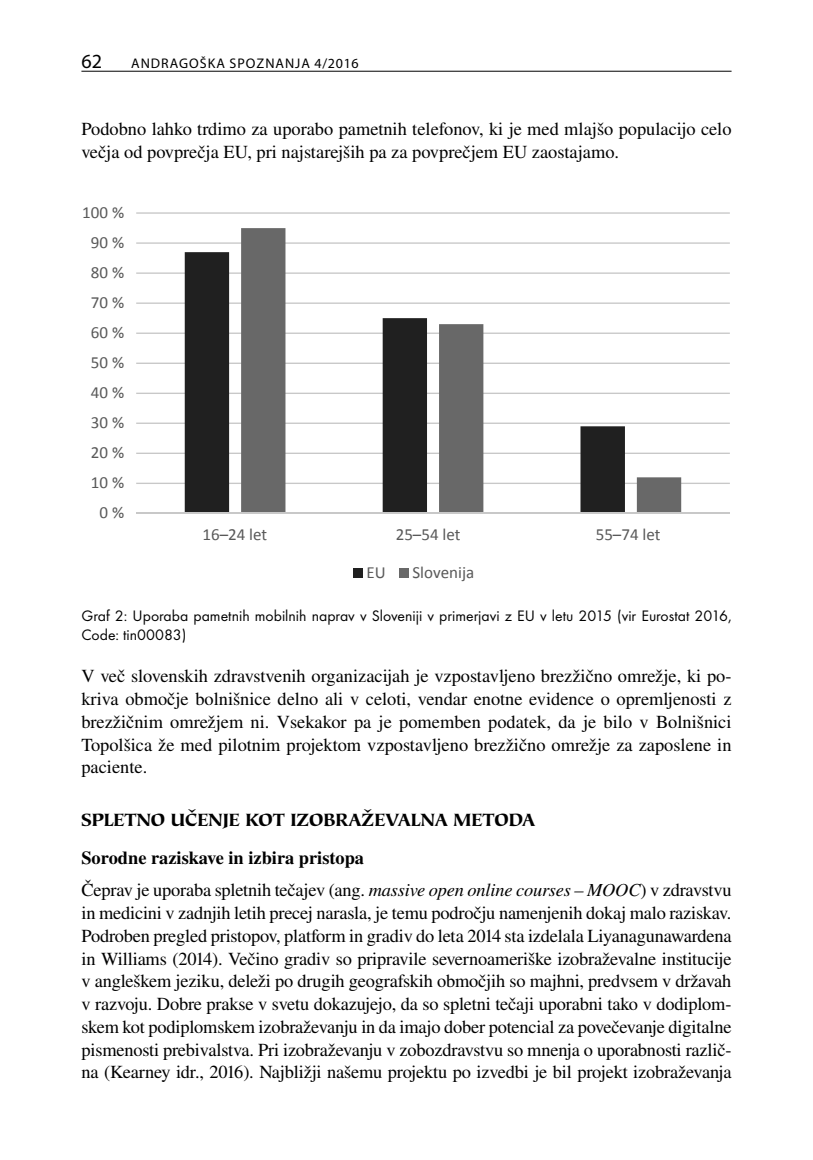
<style>
.page{position:relative;width:813px;height:1160px;background:#fff}
.page>*{position:absolute;margin:0;border:0;box-sizing:border-box;transform-origin:0 0}
.t1{font:20.12px "Myriad Pro";color:#000}
.t2{font:18.38px/22.8px "Nimbus Rom No 9 LEE";color:#000}
.t3{font:18.38px "Tiepolo Itc TEE Blac";color:#000}
.t4{font:16.97px "Calibri";color:#595959}
.t5{font:15.75px/19.2px "Futura TEE";color:#000}
.t6{font:14px "Myriad Pro";letter-spacing:.07em;color:#000}
.s1{font-weight:500}
.s2{font-style:italic}
</style>
<div class="page">
<hr style="left:81px;top:71px;width:650px;height:1px;background:#000">
<hr style="left:136px;top:483px;width:594px;height:1px;background:#c8c8c8">
<hr style="left:136px;top:453px;width:594px;height:1px;background:#c8c8c8">
<hr style="left:136px;top:423px;width:594px;height:1px;background:#c8c8c8">
<hr style="left:136px;top:393px;width:594px;height:1px;background:#c8c8c8">
<hr style="left:136px;top:363px;width:594px;height:1px;background:#c8c8c8">
<hr style="left:136px;top:333px;width:594px;height:1px;background:#c8c8c8">
<hr style="left:136px;top:302px;width:594px;height:2px;background:#c8c8c8">
<hr style="left:136px;top:272px;width:594px;height:2px;background:#c8c8c8">
<hr style="left:136px;top:242px;width:594px;height:2px;background:#c8c8c8">
<hr style="left:136px;top:212px;width:594px;height:2px;background:#c8c8c8">
<svg style="left:185px;top:252px;width:56px;height:261px;fill:#202020"></svg>
<svg style="left:241px;top:228px;width:440px;height:285px"></svg>
<hr style="left:136px;top:513px;width:594px;height:1px;background:#c8c8c8">
<div style="left:353px;top:568px;width:9px;height:10px;background:#202020"></div>
<div style="left:399px;top:568px;width:9px;height:10px;background:#686868"></div>
<p class="t1" style="left:81px;top:49px;width:22px">62</p>
<p class="t6" style="left:131px;top:55px;width:229px">ANDRAGOŠKA SPOZNANJA 4/2016</p>
<p class="t2" style="left:81px;top:118px;width:651px">Podobno lahko trdimo za uporabo pametnih telefonov, ki je med mlajšo populacijo celo večja od povprečja EU, pri najstarejših pa za povprečjem EU zaostajamo.</p>
<p class="t4" style="left:82px;top:201px;width:43px">100 %</p>
<p class="t4" style="left:91px;top:230px;width:35px">90 %</p>
<p class="t4" style="left:91px;top:261px;width:35px">80 %</p>
<p class="t4" style="left:91px;top:291px;width:35px">70 %</p>
<p class="t4" style="left:91px;top:321px;width:35px">60 %</p>
<p class="t4" style="left:91px;top:351px;width:35px">50 %</p>
<p class="t4" style="left:91px;top:381px;width:35px">40 %</p>
<p class="t4" style="left:91px;top:411px;width:35px">30 %</p>
<p class="t4" style="left:91px;top:441px;width:35px">20 %</p>
<p class="t4" style="left:91px;top:471px;width:35px">10 %</p>
<p class="t4" style="left:100px;top:501px;width:26px">0%</p>
<p class="t4" style="left:202px;top:523px;width:66px">16–24 let</p>
<p class="t4" style="left:396px;top:523px;width:66px">25–54 let</p>
<p class="t4" style="left:595px;top:523px;width:66px">55–74 let</p>
<p class="t4" style="left:366px;top:561px;width:21px">EU</p>
<p class="t4" style="left:412px;top:561px;width:63px">Slovenija</p>
<p class="t5" style="left:81px;top:606px;width:651px">Graf 2: Uporaba pametnih mobilnih naprav v Sloveniji v primerjavi z EU v letu 2015 (vir Eurostat 2016,<br>Code: tin00083)</p>
<p class="t2" style="left:81px;top:665px;width:651px;text-align:justify">V več slovenskih zdravstvenih organizacijah je vzpostavljeno brezžično omrežje, ki po&shy;kriva območje bolnišnice delno ali v celoti, vendar enotne evidence o opremljenosti z brezžičnim omrežjem ni. Vsekakor pa je pomemben podatek, da je bilo v Bolnišnici Topolšica že med pilotnim projektom vzpostavljeno brezžično omrežje za zaposlene in paciente.</p>
<p class="t3" style="left:81px;top:807px;width:455px">SPLETNO UČENJE KOT IZOBRAŽEVALNA METODA</p>
<p class="t2" style="left:81px;top:841px;width:651px;line-height:32.7px"><span class="s1">Sorodne raziskave in izbira pristopa<br></span>Čeprav je uporaba spletnih tečajev (ang. <span class="s2">massive open online courses – MOOC</span>) v zdravstvu</p>
<p class="t2" style="left:81px;top:902px;width:651px;text-align:justify">in medicini v zadnjih letih precej narasla, je temu področju namenjenih dokaj malo raziskav.<br>Podroben pregled pristopov, platform in gradiv do leta 2014 sta izdelala Liyanagunawardena in Williams (2014). Večino gradiv so pripravile severnoameriške izobraževalne institucije v angleškem jeziku, deleži po drugih geografskih območjih so majhni, predvsem v državah v razvoju. Dobre prakse v svetu dokazujejo, da so spletni tečaji uporabni tako v dodiplom&shy;skem kot podiplomskem izobraževanju in da imajo dober potencial za povečevanje digitalne pismenosti prebivalstva. Pri izobraževanju v zobozdravstvu so mnenja o uporabnosti različ&shy;na (Kearney idr., 2016). Najbližji našemu projektu po izvedbi je bil projekt izobraževanja</p>
</div>
